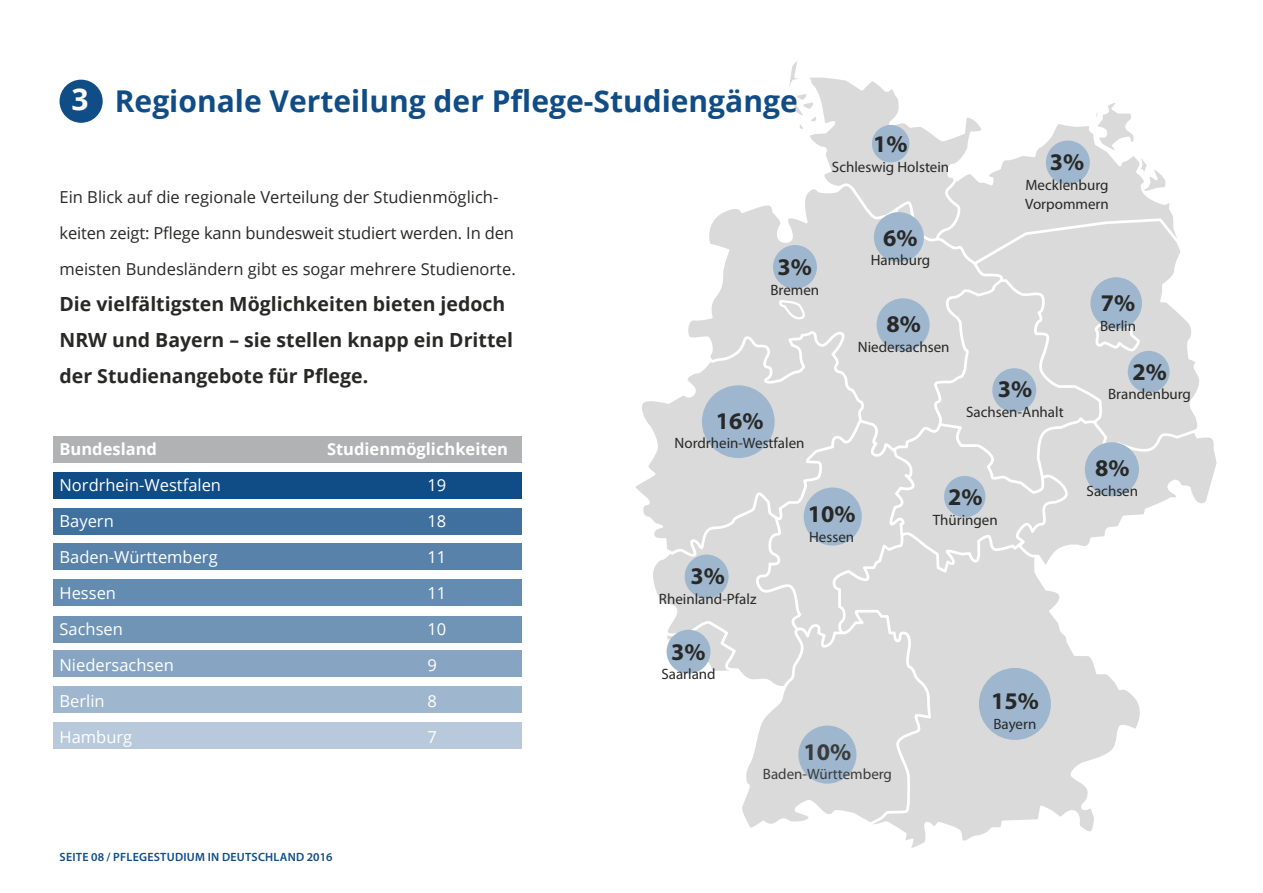
<style>
.page{position:relative;width:1263px;height:893px;background:#fff}
.page>*{position:absolute;margin:0;border:0;box-sizing:border-box;transform-origin:0 0}
.t1{font:700 30px "Open Sans";color:#104c85}
.t2{font:700 30px "Open Sans";color:#fff}
.t3{font:700 24px "Myriad Pro";color:#282827}
.t4{font:700 24px "Myriad Pro";color:#3b3b3a}
.t5{font:700 19.5px/36px "Open Sans";color:#282827}
.t6{font:16.5px/36px "Open Sans";color:#282827}
.t7{font:16.5px/36px "Open Sans";color:#fff}
.t8{font:700 16.5px "Open Sans";color:#fff}
.t9{font:15px/19.5px "Myriad Pro";color:#282827}
.t10{font:15px "Myriad Pro";color:#3b3b3a}
.t11{font:600 12px "Myriad Pro";letter-spacing:.02em;color:#104c85}
</style>
<div class="page">
<svg style="left:1005px;top:272px;width:194px;height:132px;background:#dedede"></svg>
<svg style="left:653px;top:404px;width:564px;height:428px"></svg>
<svg style="left:635px;top:396px;width:242px;height:162px"></svg>
<svg style="left:682px;top:205px;width:323px;height:251px;background:#dfdfdf"></svg>
<svg style="left:786px;top:62px;width:395px;height:210px"></svg>
<svg style="left:1094px;top:313px;width:48px;height:40px"></svg>
<svg style="left:778px;top:298px;width:29px;height:22px"></svg>
<div style="left:702px;top:385px;width:73px;height:73px;background:#9fb7ce;border-radius:50%"></div>
<div style="left:1085px;top:442px;width:54px;height:54px;background:#9fb7ce;border-radius:50%"></div>
<div style="left:876px;top:298px;width:54px;height:53px;background:#9fb7ce;border-radius:50%"></div>
<div style="left:1090px;top:277px;width:52px;height:52px;background:#9fb7ce;border-radius:50%"></div>
<div style="left:874px;top:212px;width:50px;height:50px;background:#9fb7ce;border-radius:50%"></div>
<div style="left:773px;top:245px;width:44px;height:44px;background:#9fb7ce;border-radius:50%"></div>
<div style="left:685px;top:555px;width:43px;height:43px;background:#9fb7ce;border-radius:50%"></div>
<div style="left:666px;top:630px;width:44px;height:44px;background:#9fb7ce;border-radius:50%"></div>
<div style="left:992px;top:368px;width:44px;height:44px;background:#9fb7ce;border-radius:50%"></div>
<div style="left:1046px;top:141px;width:44px;height:43px;background:#9fb7ce;border-radius:50%"></div>
<div style="left:944px;top:476px;width:41px;height:41px;background:#9fb7ce;border-radius:50%"></div>
<div style="left:1128px;top:351px;width:41px;height:42px;background:#9fb7ce;border-radius:50%"></div>
<div style="left:872px;top:125px;width:37px;height:37px;background:#9fb7ce;border-radius:50%"></div>
<div style="left:979px;top:668px;width:72px;height:72px;background:#9fb7ce;border-radius:50%"></div>
<div style="left:53px;top:436px;width:468px;height:27px;background:#b1b2b3"></div>
<div style="left:53px;top:723px;width:468px;height:26px;background:#b7c9da"></div>
<div style="left:53px;top:687px;width:468px;height:26px;background:#9fb7ce"></div>
<div style="left:53px;top:472px;width:468px;height:26px;background:#104c85"></div>
<div style="left:53px;top:508px;width:468px;height:27px;background:#40709d"></div>
<div style="left:53px;top:544px;width:468px;height:26px;background:#5882aa"></div>
<div style="left:53px;top:579px;width:468px;height:27px;background:#648bb0"></div>
<div style="left:53px;top:616px;width:468px;height:26px;background:#7094b6"></div>
<div style="left:53px;top:651px;width:468px;height:26px;background:#87a5c2"></div>
<div style="left:60px;top:80px;width:43px;height:43px;background:#104c85;border-radius:50%"></div>
<div style="left:798px;top:726px;width:58px;height:58px;background:#9fb7ce;border-radius:50%"></div>
<div style="left:804px;top:487px;width:58px;height:59px;background:#9fb7ce;border-radius:50%"></div>
<h1 class="t2" style="left:72px;top:78px;width:19px">3</h1>
<h1 class="t1" style="left:115px;top:80px;width:684px">Regionale Verteilung der Pflege-Studiengänge</h1>
<p class="t6" style="left:60px;top:178px;width:458px">Ein Blick auf die regionale Verteilung der Studienmöglich&shy;keiten zeigt: Pflege kann bundesweit studiert werden. In den meisten Bundesländern gibt es sogar mehrere Studienorte.</p>
<h3 class="t5" style="left:60px;top:285px;width:455px">Die vielfältigsten Möglichkeiten bieten jedoch<br>NRW und Bayern – sie stellen knapp ein Drittel der Studienangebote für Pflege.</h3>
<p class="t8" style="left:60px;top:437px;width:99px">Bundesland</p>
<p class="t8" style="left:327px;top:437px;width:183px">Studienmöglichkeiten</p>
<p class="t7" style="left:60px;top:466px;width:163px">Nordrhein-Westfalen<br>Bayern<br>Baden-Württemberg<br>Hessen<br>Sachsen<br>Niedersachsen<br>Berlin<br>Hamburg</p>
<p class="t7" style="left:427px;top:467px;width:20px">19<br>18<br>11<br>11<br>10<br>9<br>8<br>7</p>
<p class="t11" style="left:60px;top:850px;width:274px">SEITE 08 / PFLEGESTUDIUM IN DEUTSCHLAND 2016</p>
<h2 class="t3" style="left:873px;top:128px;width:36px">1%</h2>
<p class="t9" style="left:832px;top:157px;width:119px">Schleswig Holstein</p>
<h2 class="t3" style="left:778px;top:251px;width:36px">3%</h2>
<p class="t9" style="left:770px;top:279px;width:50px">Bremen</p>
<h2 class="t3" style="left:883px;top:222px;width:36px">6%</h2>
<p class="t9" style="left:871px;top:250px;width:61px">Hamburg</p>
<h2 class="t3" style="left:886px;top:308px;width:36px">8%</h2>
<p class="t9" style="left:858px;top:337px;width:93px">Niedersachsen</p>
<h2 class="t3" style="left:716px;top:405px;width:49px">16%</h2>
<p class="t9" style="left:674px;top:433px;width:132px">Nordrhein-Westfalen</p>
<h2 class="t3" style="left:1050px;top:146px;width:36px">3%</h2>
<p class="t9" style="left:1025px;top:175px;width:85px">Mecklenburg<br>Vorpommern</p>
<h2 class="t3" style="left:1101px;top:287px;width:36px">7%</h2>
<p class="t9" style="left:1100px;top:315px;width:38px">Berlin</p>
<h2 class="t3" style="left:1132px;top:356px;width:36px">2%</h2>
<h2 class="t3" style="left:998px;top:373px;width:36px">3%</h2>
<p class="t9" style="left:1108px;top:384px;width:84px">Brandenburg</p>
<p class="t9" style="left:966px;top:402px;width:99px">Sachsen-Anhalt</p>
<h2 class="t3" style="left:690px;top:560px;width:36px">3%</h2>
<p class="t9" style="left:659px;top:589px;width:99px">Rheinland-Pfalz</p>
<h2 class="t3" style="left:671px;top:636px;width:36px">3%</h2>
<p class="t9" style="left:661px;top:664px;width:56px">Saarland</p>
<h2 class="t3" style="left:808px;top:499px;width:49px">10%</h2>
<p class="t9" style="left:809px;top:527px;width:47px">Hessen</p>
<h2 class="t4" style="left:803px;top:736px;width:49px">10%</h2>
<p class="t10" style="left:763px;top:765px;width:131px">Baden-Württemberg</p>
<h2 class="t3" style="left:948px;top:481px;width:36px">2%</h2>
<p class="t9" style="left:933px;top:510px;width:66px">Thüringen</p>
<h2 class="t3" style="left:991px;top:686px;width:49px">15%</h2>
<p class="t9" style="left:993px;top:714px;width:44px">Bayern</p>
<h2 class="t3" style="left:1095px;top:452px;width:36px">8%</h2>
<p class="t9" style="left:1086px;top:481px;width:53px">Sachsen</p>
</div>
